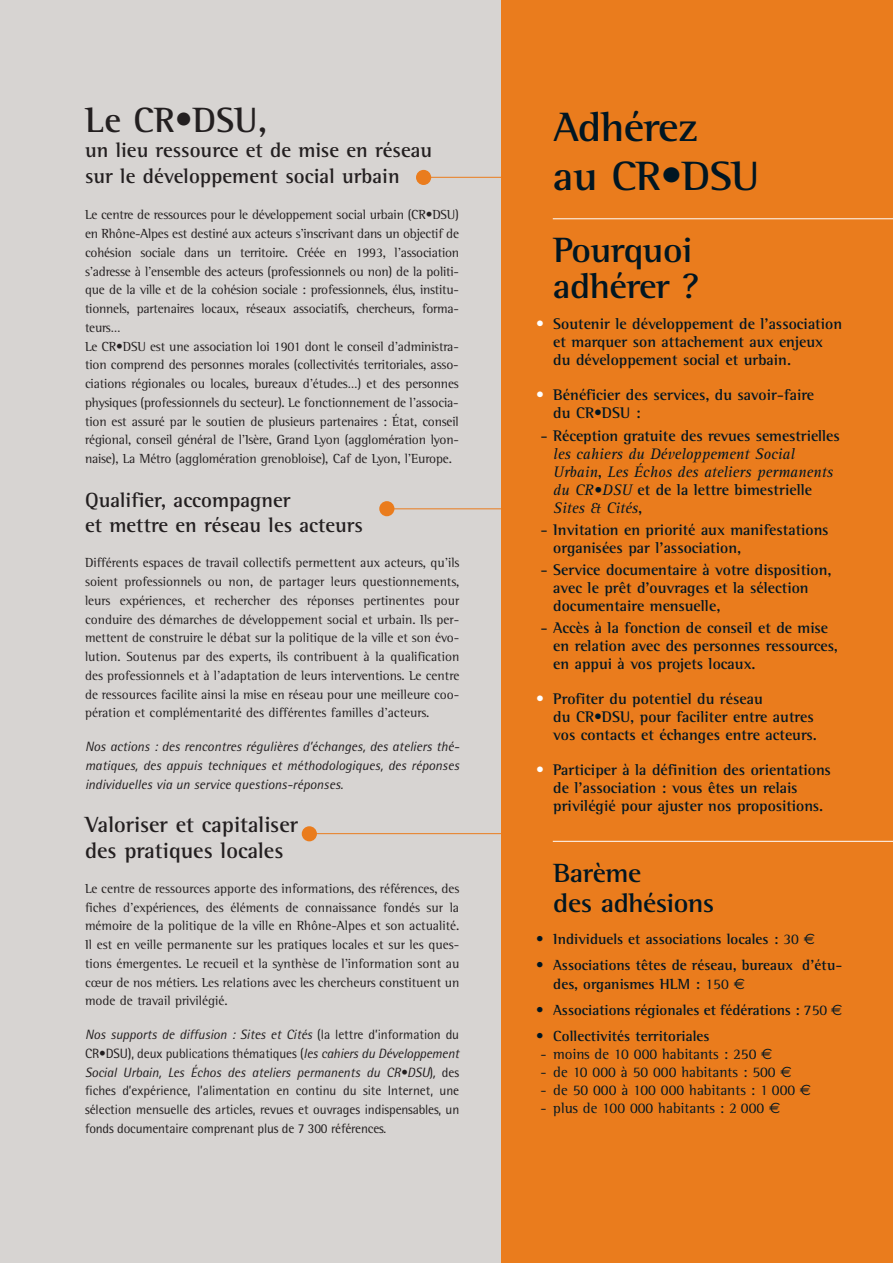
<style>
.page{position:relative;width:893px;height:1263px;background:#d7d4d2}
.page>*{position:absolute;margin:0;border:0;box-sizing:border-box;transform-origin:0 0}
.t1{font:700 42px/49.5px "Rotis Semi Serif";letter-spacing:-.015em;color:#011622;scale:1.05 1}
.t2{font:700 36px/36px "Rotis Semi Serif";letter-spacing:-.015em;color:#011622;scale:1.05 1}
.t3{font:700 36px "Rotis Semi Serif";color:#231f20}
.t4{font:700 27px/30px "Rotis Semi Serif";letter-spacing:-.015em;color:#011622;scale:1.05 1}
.t5{font:700 22.5px/25.5px "Rotis Semi Serif";color:#231f20}
.t6{font:700 21px/25.5px "Rotis Semi Serif";color:#231f20}
.t7{font:700 15.75px/18px "Rotis Semi Serif";color:#011622}
.t8{font:italic 15.75px/18px "Rotis Serif";color:#011622}
.t9{font:700 15px/19.5px "Rotis Semi Serif";color:#011622}
.t10{font:15px "Rotis Semi Serif";color:#011622}
.t11{font:13.5px/18.8px "Rotis Semi Serif";letter-spacing:-.01em;color:#231f20;text-align:justify}
.t12{font:13.5px/18.8px "Rotis Semi Sans";letter-spacing:-.015em;color:#231f20;text-align:justify}
.t13{font:italic 13.5px/18.8px "Rotis Semi Sans";color:#231f20;text-align:justify}
.s1{font-style:italic}
.s2{color:#fff}
.s3{font-family:"Rotis Semi Serif";font-weight:700;font-style:normal}
.s4{font-family:"Rotis Serif";font-weight:400;font-style:italic}
.s5{font-weight:400}
.s6{font-family:"Euro Sans";font-weight:400}
.s7{font-family:"Euro Sans"}
</style>
<div class="page">
<div style="left:502px;top:0;width:391px;height:1263px;background:#ea7c1d"></div>
<hr style="left:419px;top:177px;width:311px;height:1px;background:#ea7c1d">
<hr style="left:383px;top:508px;width:356px;height:1px;background:#ea7c1d">
<hr style="left:307px;top:833px;width:457px;height:1px;background:#ea7c1d">
<div style="left:416px;top:170px;width:15px;height:15px;background:#ea7c1d;border-radius:50%"></div>
<div style="left:379px;top:501px;width:15px;height:15px;background:#ea7c1d;border-radius:50%"></div>
<div style="left:302px;top:826px;width:15px;height:15px;background:#ea7c1d;border-radius:50%"></div>
<hr style="left:553px;top:841px;width:340px;height:1px;background:#fff">
<hr style="left:553px;top:218px;width:340px;height:1px;background:#fff">
<h2 class="t3" style="left:85px;top:107px;width:184px">Le CR•DSU,</h2>
<h3 class="t6" style="left:85px;top:139px;width:349px">un lieu ressource et de mise en réseau sur le développement social urbain</h3>
<p class="t11" style="left:85px;top:207px;width:376px;text-align:left">Le centre de ressources pour le développement social urbain (CR•DSU) en Rhône-Alpes est destiné aux acteurs s’inscrivant dans un objectif de cohésion sociale dans un territoire. Créée en 1993, l’association s’adresse à l’ensemble des acteurs (professionnels ou non) de la politi&shy;que de la ville et de la cohésion sociale : professionnels, élus, institu&shy;tionnels, partenaires locaux, réseaux associatifs, chercheurs, forma&shy;teurs…<br>Le CR•DSU est une association loi 1901 dont le conseil d’administra&shy;tion comprend des personnes morales (collectivités territoriales, asso&shy;ciations régionales ou locales, bureaux d'études…) et des personnes physiques (professionnels du secteur). Le fonctionnement de l’associa&shy;tion est assuré par le soutien de plusieurs partenaires : État, conseil régional, conseil général de l’Isère, Grand Lyon (agglomération lyon&shy;naise), La Métro (agglomération grenobloise), Caf de Lyon, l’Europe.</p>
<h3 class="t6" style="left:85px;top:489px;width:279px">Qualifier, accompagner<br>et mettre en réseau les acteurs</h3>
<p class="t11" style="left:85px;top:555px;width:376px">Différents espaces de travail collectifs permettent aux acteurs, qu’ils soient professionnels ou non, de partager leurs questionnements, leurs expériences, et rechercher des réponses pertinentes pour conduire des démarches de développement social et urbain. Ils per&shy;mettent de construire le débat sur la politique de la ville et son évo&shy;lution. Soutenus par des experts, ils contribuent à la qualification des professionnels et à l’adaptation de leurs interventions. Le centre de ressources facilite ainsi la mise en réseau pour une meilleure coo&shy;pération et complémentarité des différentes familles d’acteurs.</p>
<p class="t13" style="left:85px;top:738px;width:376px">Nos actions : des rencontres régulières d’échanges, des ateliers thé&shy;matiques, des appuis techniques et méthodologiques, des réponses individuelles via un service questions-réponses.</p>
<h3 class="t5" style="left:85px;top:814px;width:215px">Valoriser et capitaliser des pratiques locales</h3>
<p class="t11" style="left:85px;top:880px;width:376px">Le centre de ressources apporte des informations, des références, des fiches d’expériences, des éléments de connaissance fondés sur la mémoire de la politique de la ville en Rhône-Alpes et son actualité.<br>Il est en veille permanente sur les pratiques locales et sur les ques&shy;tions émergentes. Le recueil et la synthèse de l’information sont au cœur de nos métiers. Les relations avec les chercheurs constituent un mode de travail privilégié.</p>
<p class="t12" style="left:85px;top:1026px;width:376px"><span class="s1">Nos supports de diffusion : Sites et Cités</span> (la lettre d’information du CR•DSU), deux publications thématiques (<span class="s1">les cahiers du Développement Social Urbain, Les Échos des ateliers permanents du CR•DSU</span>)<span class="s1">,</span> des fiches d’expérience, l’alimentation en continu du site Internet, une sélection mensuelle des articles, revues et ouvrages indispensables, un fonds documentaire comprenant plus de 7 300 références.</p>
<h1 class="t1" style="left:553px;top:106px;width:198px">Adhérez<br>au CR•DSU</h1>
<h2 class="t2" style="left:553px;top:236px;width:140px">Pourquoi adhérer ?</h2>
<p class="t7" style="left:553px;top:317px;width:290px;text-indent:-17px"><span class="s2">•</span> Soutenir le développement de l’association et marquer son attachement aux enjeux du développement social et urbain.</p>
<p class="t7" style="left:553px;top:388px;width:262px;text-indent:-17px"><span class="s2">•</span> Bénéficier des services, du savoir-faire du CR•DSU :</p>
<p class="t7" style="left:541px;top:428px;width:301px">- Réception gratuite des revues semestrielles</p>
<p class="t8" style="left:553px;top:446px;width:281px">les cahiers du Développement Social<br>Urbain<span class="s3">,</span> Les Échos des ateliers permanents</p>
<p class="t7" style="left:553px;top:482px;width:260px"><span class="s4">du CR•DSU</span> et de la lettre bimestrielle</p>
<p class="t8" style="left:553px;top:500px;width:91px">Sites &amp; Cités<span class="s3">,</span></p>
<p class="t7" style="left:553px;top:522px;width:277px;text-indent:-13px">- Invitation en priorité aux manifestations organisées par l’association,</p>
<p class="t7" style="left:553px;top:562px;width:280px;text-indent:-13px">- Service documentaire à votre disposition, avec le prêt d’ouvrages et la sélection documentaire mensuelle,</p>
<p class="t7" style="left:553px;top:621px;width:286px;text-indent:-13px">- Accès à la fonction de conseil et de mise en relation avec des personnes ressources, en appui à vos projets locaux.</p>
<p class="t7" style="left:553px;top:692px;width:265px;text-indent:-17px"><span class="s2">•</span> Profiter du potentiel du réseau<br>du CR•DSU, pour faciliter entre autres vos contacts et échanges entre acteurs.</p>
<p class="t7" style="left:553px;top:763px;width:279px;text-indent:-17px"><span class="s2">•</span> Participer à la définition des orientations de l’association : vous êtes un relais privilégié pour ajuster nos propositions.</p>
<h3 class="t4" style="left:553px;top:860px;width:155px">Barème<br>des adhésions</h3>
<p class="t9" style="left:536px;top:931px;width:280px"><span class="s5">•</span> Individuels et associations locales : <span class="s5">30</span> <span class="s6">€</span></p>
<p class="t9" style="left:553px;top:957px;width:291px;text-indent:-17px"><span class="s5">•</span> Associations têtes de réseau, bureaux d'étu&shy;des, organismes HLM : <span class="s5">150</span> <span class="s6">€</span></p>
<p class="t9" style="left:536px;top:1002px;width:308px"><span class="s5">•</span> Associations régionales et fédérations : <span class="s5">750</span> <span class="s6">€</span></p>
<p class="t9" style="left:536px;top:1028px;width:175px"><span class="s5">•</span> Collectivités territoriales</p>
<p class="t10" style="left:541px;top:1049px;width:233px">- moins de 10 000 habitants : 250 <span class="s7">€</span></p>
<p class="t10" style="left:541px;top:1067px;width:253px">- de 10 000 à 50 000 habitants : 500 <span class="s7">€</span></p>
<p class="t10" style="left:541px;top:1085px;width:272px">- de 50 000 à 100 000 habitants : 1 000 <span class="s7">€</span></p>
<p class="t10" style="left:541px;top:1103px;width:241px">- plus de 100 000 habitants : 2 000 <span class="s7">€</span></p>
</div>
